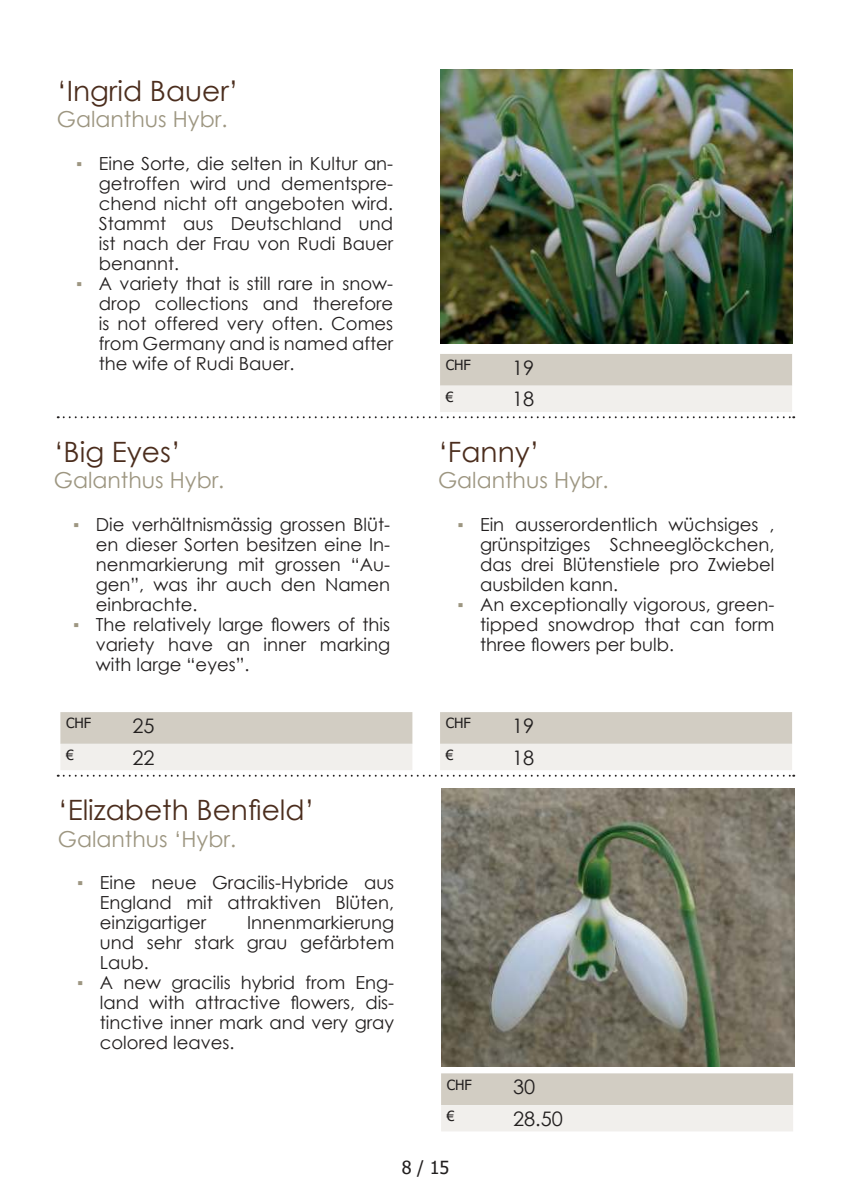
<style>
.page{position:relative;width:851px;height:1191px;background:#fff}
.page>*{position:absolute;margin:0;border:0;box-sizing:border-box;transform-origin:0 0}
.t1{font:28px "Century Gothic";color:#4b2d1d}
.t2{font:22px "Century Gothic";color:#9d9681}
.t3{font:20px "Century Gothic";color:#221f1f}
.t4{font:18px/20px "Century Gothic";color:#221f1f;text-align:justify}
.t5{font:18px "Tahoma";color:#221f1f}
.t6{font:14px "Tahoma";color:#221f1f}
.s1{font-family:"Tahoma";color:#9d9681}
</style>
<div class="page">
<svg style="left:58px;top:712px;width:736px;height:64px;background:#e3dfda"></svg>
<img style="left:441px;top:788px;width:353px;height:278px">
<svg style="left:58px;top:354px;width:736px;height:64px"></svg>
<img style="left:440px;top:69px;width:352px;height:275px">
<svg style="left:441px;top:1073px;width:352px;height:58px;background:#e0dcd5"></svg>
<h1 class="t1" style="left:57px;top:80px;width:183px">‘Ingrid Bauer’</h1>
<p class="t2" style="left:57px;top:111px;width:172px">Galanthus Hybr.</p>
<p class="t4" style="left:99px;top:155px;width:296px;text-indent:-23px"><span class="s1">▪</span> Eine Sorte, die selten in Kultur an&shy;getroffen wird und dementspre&shy;chend nicht oft angeboten wird.<br>Stammt aus Deutschland und ist nach der Frau von Rudi Bauer benannt.</p>
<p class="t4" style="left:99px;top:275px;width:296px;text-indent:-23px"><span class="s1">▪</span> A variety that is still rare in snow&shy;drop collections and therefore is not offered very often. Comes from Germany and is named after the wife of Rudi Bauer.</p>
<h1 class="t1" style="left:54px;top:441px;width:129px">‘Big Eyes’</h1>
<p class="t2" style="left:54px;top:472px;width:172px">Galanthus Hybr.</p>
<p class="t4" style="left:96px;top:516px;width:296px;text-indent:-23px"><span class="s1">▪</span> Die verhältnismässig grossen Blüt&shy;en dieser Sorten besitzen eine In&shy;nenmarkierung mit grossen “Au&shy;gen”, was ihr auch den Namen einbrachte.</p>
<p class="t4" style="left:96px;top:614px;width:296px;text-indent:-23px"><span class="s1">▪</span> The relatively large flowers of this variety have an inner marking with large “eyes”.</p>
<p class="t6" style="left:445px;top:360px;width:27px">CHF</p>
<p class="t3" style="left:512px;top:359px;width:24px">19</p>
<p class="t6" style="left:445px;top:391px;width:9px">€</p>
<p class="t3" style="left:512px;top:391px;width:24px">18</p>
<h1 class="t1" style="left:438px;top:441px;width:103px">‘Fanny’</h1>
<p class="t2" style="left:438px;top:472px;width:172px">Galanthus Hybr.</p>
<p class="t4" style="left:480px;top:516px;width:296px;text-indent:-23px"><span class="s1">▪</span> Ein ausserordentlich wüchsiges , grünspitziges Schneeglöckchen, das drei Blütenstiele pro Zwiebel ausbilden kann.</p>
<p class="t4" style="left:480px;top:596px;width:296px;text-indent:-23px"><span class="s1">▪</span> An exceptionally vigorous, green&shy;tipped snowdrop that can form three flowers per bulb.</p>
<p class="t6" style="left:66px;top:718px;width:27px">CHF</p>
<p class="t3" style="left:132px;top:717px;width:24px">25</p>
<p class="t6" style="left:66px;top:749px;width:9px">€</p>
<p class="t3" style="left:132px;top:749px;width:24px">22</p>
<p class="t6" style="left:445px;top:718px;width:27px">CHF</p>
<p class="t3" style="left:512px;top:717px;width:24px">19</p>
<p class="t6" style="left:445px;top:749px;width:9px">€</p>
<p class="t3" style="left:512px;top:749px;width:24px">18</p>
<h1 class="t1" style="left:58px;top:790px;width:258px">‘Elizabeth Benfield’</h1>
<p class="t2" style="left:58px;top:830px;width:180px">Galanthus ‘Hybr.</p>
<p class="t4" style="left:100px;top:874px;width:296px;text-indent:-23px"><span class="s1">▪</span> Eine neue Gracilis-Hybride aus England mit attraktiven Blüten, einzigartiger</p>
<p class="t4" style="left:100px;top:914px;width:296px;text-indent:147px">Innenmarkierung und sehr stark grau gefärbtem Laub.</p>
<p class="t4" style="left:100px;top:974px;width:296px;text-indent:-23px"><span class="s1">▪</span> A new gracilis hybrid from Eng&shy;land with attractive flowers, dis&shy;tinctive inner mark and very gray colored leaves.</p>
<p class="t6" style="left:446px;top:1079px;width:27px">CHF</p>
<p class="t3" style="left:513px;top:1079px;width:24px">30</p>
<p class="t6" style="left:446px;top:1110px;width:9px">€</p>
<p class="t3" style="left:513px;top:1110px;width:51px">28.50</p>
<p class="t5" style="left:401px;top:1159px;width:49px">8 / 15</p>
</div>
